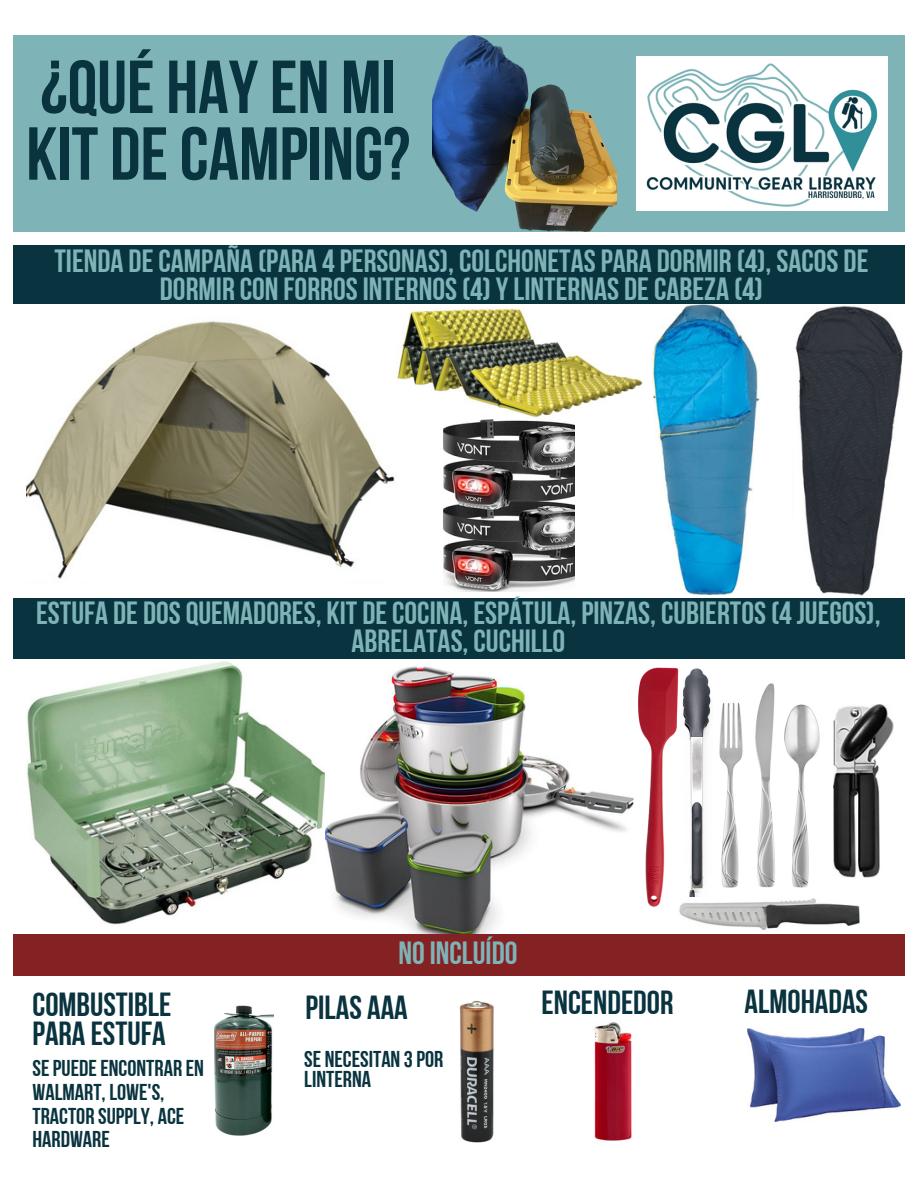
<style>
.page{position:relative;width:918px;height:1188px;background:#fff}
.page>*{position:absolute;margin:0;border:0;box-sizing:border-box;transform-origin:0 0}
.t1{font:74.85px/66.8px "Bebas Neue Cyrillic";color:#09333f}
.t2{font:33.3px/29.2px "Bebas Neue Cyrillic";color:#09333f}
.t3{font:32.1px/28.3px "Bebas Neue Cyrillic";color:#7eb4b7;text-align:center}
.t4{font:22.95px/23.7px "Bebas Neue Cyrillic";color:#09333f}
</style>
<div class="page">
<div style="left:13px;top:36px;width:892px;height:196px;background:#7eb4b7"></div>
<img style="left:636px;top:57px;width:251px;height:154px">
<img style="left:432px;top:36px;width:185px;height:195px">
<img style="left:324px;top:666px;width:309px;height:268px">
<img style="left:27px;top:661px;width:297px;height:264px">
<img style="left:638px;top:667px;width:73px;height:240px">
<img style="left:719px;top:683px;width:101px;height:205px">
<div style="left:14px;top:599px;width:891px;height:60px;background:#09333f"></div>
<img style="left:27px;top:320px;width:368px;height:259px">
<img style="left:795px;top:305px;width:108px;height:291px">
<img style="left:397px;top:308px;width:246px;height:112px">
<img style="left:652px;top:304px;width:108px;height:290px">
<div style="left:13px;top:245px;width:892px;height:59px;background:#09333f"></div>
<div style="left:13px;top:934px;width:892px;height:42px;background:#842223"></div>
<img style="left:444px;top:420px;width:130px;height:172px">
<img style="left:214px;top:1005px;width:60px;height:131px">
<img style="left:459px;top:1001px;width:35px;height:142px">
<img style="left:834px;top:705px;width:59px;height:173px">
<img style="left:679px;top:897px;width:181px;height:34px">
<img style="left:594px;top:1022px;width:38px;height:120px">
<img style="left:747px;top:1029px;width:153px;height:93px">
<p class="t1" style="left:26px;top:61px;width:385px">¿QUÉ HAYEN MI<br>KIT DECAMPING?</p>
<p class="t3" style="left:54px;top:250px;width:816px">TIENDA DE CAMPAÑA (PARA 4 PERSONAS), COLCHONETASPARA DORMIR (4),SACOS DE<br>DORMIR CON FORROS INTERNOS (4)Y LINTERNAS DECABEZA (4)</p>
<p class="t3" style="left:36px;top:602px;width:846px">ESTUFA DE DOSQUEMADORES, KIT DECOCINA, ESPÁTULA, PINZAS, CUBIERTOS(4JUEGOS),<br>ABRELATAS, CUCHILLO</p>
<p class="t3" style="left:398px;top:942px;width:121px">NOINCLUÍDO</p>
<p class="t2" style="left:32px;top:993px;width:140px">COMBUSTIBLE<br>PARA ESTUFA</p>
<p class="t2" style="left:306px;top:996px;width:104px">PILAS AAA</p>
<p class="t2" style="left:542px;top:992px;width:133px">ENCENDEDOR</p>
<p class="t4" style="left:304px;top:1051px;width:141px;line-height:20.2px">SE NECESITAN 3POR<br>LINTERNA</p>
<p class="t4" style="left:32px;top:1059px;width:173px">SEPUEDEENCONTRAR EN<br>WALMART, LOWE'S,<br>TRACTOR SUPPLY, ACE<br>HARDWARE</p>
<p class="t2" style="left:744px;top:990px;width:125px">ALMOHADAS</p>
</div>
